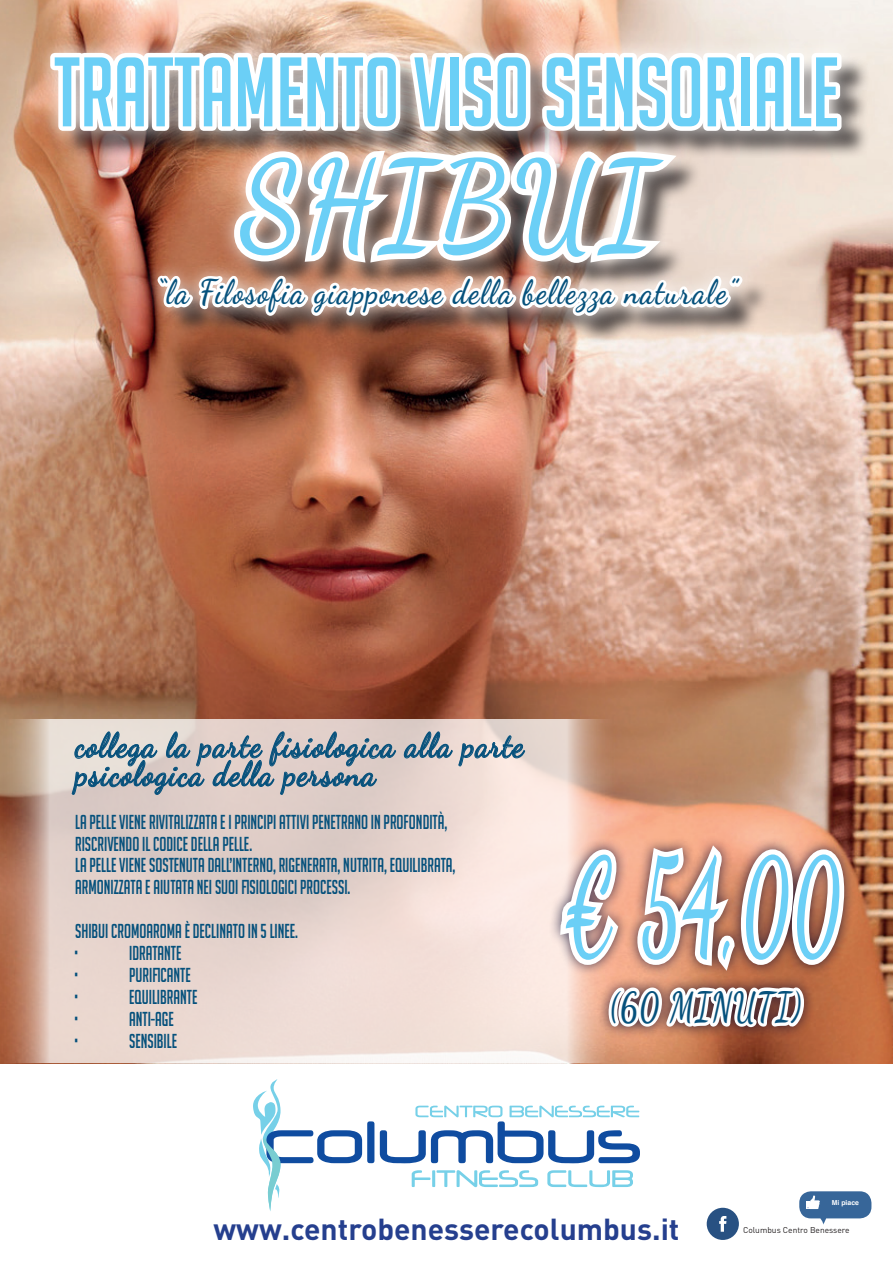
<style>
.page{position:relative;width:893px;height:1263px;background:#fff}
.page>*{position:absolute;margin:0;border:0;box-sizing:border-box;transform-origin:0 0}
.t1{font:700 130.5px "Dancing Script";color:#6bcff6;scale:.55 1}
.t2{font:700 121.5px "Dancing Script";letter-spacing:.045em;color:#6bcff6;scale:.89 1}
.t3{font:96px "Big Noodle Titling";color:#6bcff6;scale:.92 1}
.t4{font:700 40.35px "Dancing Script";letter-spacing:.045em;color:#06517c;scale:.74 1}
.t5{font:700 33.9px/28.5px "Dancing Script";letter-spacing:.05em;color:#06517c;scale:.89 1}
.t6{font:700 30px "DIN Pro";color:#253f8e}
.t7{font:19.65px/21.9px "Big Noodle Titling";color:#06517c;scale:.89 1}
.t8{font:8.4px "DIN Pro";color:#231f20}
.t9{font:700 6.9px "Helvetica";color:#fff}
</style>
<div class="page">
<img style="left:0;top:0;width:893px;height:1063px">
<svg style="left:0;top:719px;width:621px;height:344px;background:#e4cfc6"></svg>
<div style="left:54px;top:56px;width:817px;height:288px;background:#231f20;opacity:.75"></div>
<div style="left:33px;top:35px;width:826px;height:298px;background:#fff;opacity:.75"></div>
<img style="left:46px;top:0;width:800px;height:338px">
<svg style="left:403px;top:731px;width:123px;height:36px;background:#c2c0c3"></svg>
<svg style="left:71px;top:731px;width:326px;height:64px;background:#b5b7bb"></svg>
<svg style="left:706px;top:1207px;width:33px;height:33px"></svg>
<svg style="left:799px;top:1191px;width:72px;height:34px"></svg>
<svg style="left:412px;top:1170px;width:126px;height:17px"></svg>
<svg style="left:547px;top:1170px;width:86px;height:17px"></svg>
<svg style="left:253px;top:1079px;width:121px;height:132px"></svg>
<svg style="left:380px;top:1105px;width:260px;height:58px"></svg>
<div style="left:548px;top:835px;width:309px;height:145px;background:#000028;opacity:.75"></div>
<svg style="left:555px;top:831px;width:295px;height:233px"></svg>
<h3 class="t3" style="left:54px;top:41px;width:855px">TRATTAMENTO VISO SENSORIALE</h3>
<h2 class="t2" style="left:240px;top:129px;width:466px">SHIBUI</h2>
<h3 class="t5" style="left:156px;top:278px;width:654px">“la Filosofia giapponese della bellezza naturale”</h3>
<h3 class="t5" style="left:75px;top:731px;width:505px">collega la parte fisiologica alla parte psicologica della persona</h3>
<p class="t7" style="left:75px;top:811px;width:429px">LA PELLE VIENE RIVITALIZZATA E I PRINCIPI ATTIVI PENETRANO IN PROFONDITÀ, RISCRIVENDO IL CODICE DELLA PELLE.<br>LA PELLE VIENE SOSTENUTA DALL’INTERNO, RIGENERATA, NUTRITA, EQUILIBRATA, ARMONIZZATA E AIUTATA NEI SUOI FISIOLOGICI PROCESSI.</p>
<p class="t7" style="left:75px;top:920px;width:252px">SHIBUI CROMOAROMA È DECLINATO IN 5 LINEE. •</p>
<p class="t7" style="left:129px;top:942px;width:60px">IDRATANTE</p>
<p class="t7" style="left:75px;top:964px;width:5px">•</p>
<p class="t7" style="left:129px;top:964px;width:71px">PURIFICANTE</p>
<p class="t7" style="left:75px;top:986px;width:5px">•</p>
<p class="t7" style="left:129px;top:986px;width:78px">EQUILIBRANTE</p>
<p class="t7" style="left:75px;top:1008px;width:5px">•</p>
<p class="t7" style="left:129px;top:1008px;width:52px">ANTI-AGE</p>
<p class="t7" style="left:75px;top:1029px;width:5px">•</p>
<p class="t7" style="left:129px;top:1029px;width:55px">SENSIBILE</p>
<h1 class="t1" style="left:564px;top:824px;width:504px">€ 54,00</h1>
<h3 class="t4" style="left:610px;top:981px;width:261px">(60 MINUTI)</h3>
<p class="t9" style="left:832px;top:1197px;width:28px">Mi piace</p>
<h3 class="t6" style="left:213px;top:1209px;width:468px">www.centrobenesserecolumbus.it</h3>
<p class="t8" style="left:743px;top:1224px;width:108px">Columbus Centro Benessere</p>
</div>
